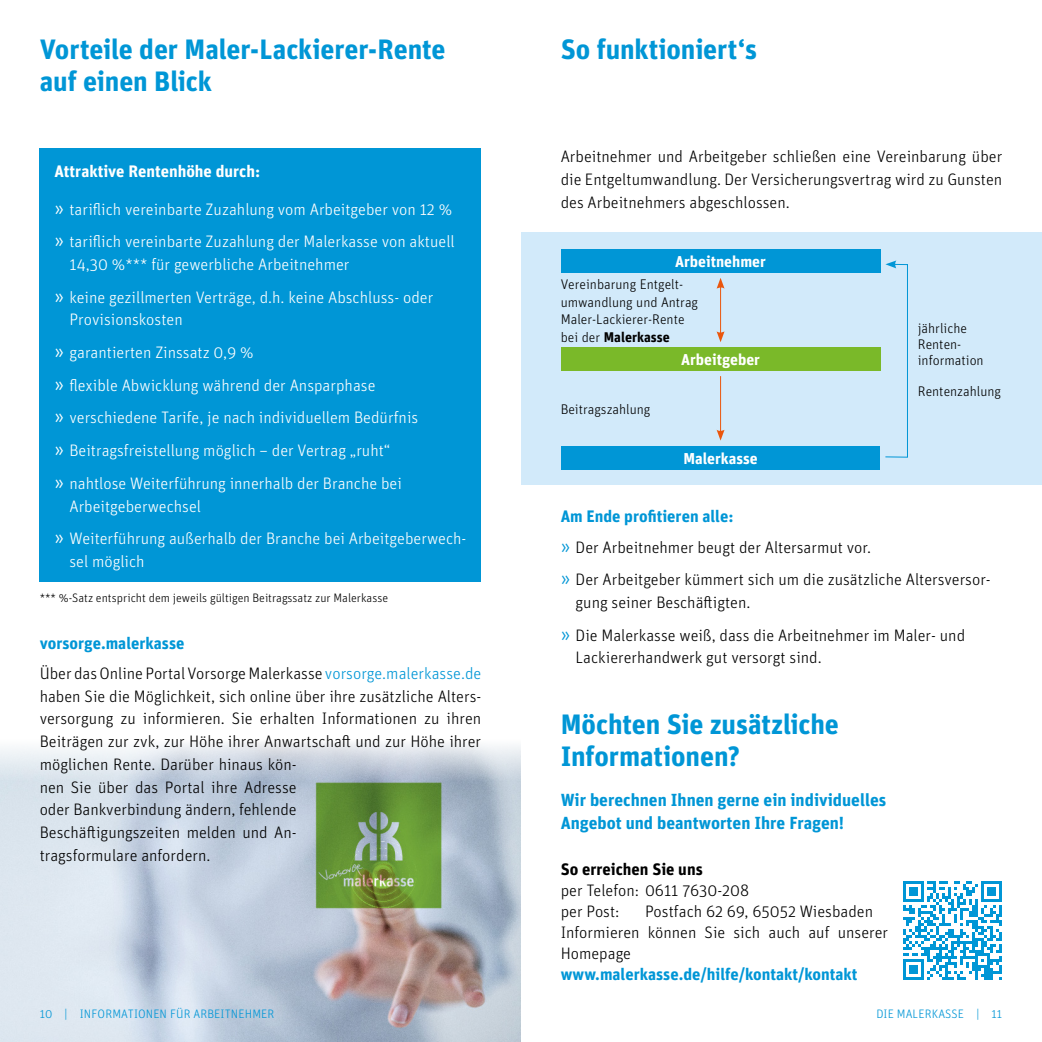
<style>
.page{position:relative;width:1042px;height:1042px;background:#fff}
.page>*{position:absolute;margin:0;border:0;box-sizing:border-box;transform-origin:0 0}
.t1{font:700 28px/31.5px "Unit Pro";letter-spacing:-.005em;color:#0096d6}
.t2{font:700 17.5px/22.8px "Unit Pro";color:#0096d6}
.t3{font:300 16.62px/22.8px "Unit Pro";color:#000}
.t4{font:300 16.62px/32.7px "Unit Pro";color:#fff}
.t5{font:700 16.62px "Unit Pro";color:#0096d6}
.t6{font:700 16.62px "Unit Pro";color:#fff}
.t7{font:700 16.62px "Unit Pro";color:#000}
.t8{font:700 15.75px "Unit Pro";color:#fff}
.t9{font:300 14px/17.5px "Unit Pro";color:#000}
.t10{font:300 12.25px "Unit Pro";color:#000}
.t11{font:300 12.25px "Unit Pro";letter-spacing:.01em;color:#0096d6}
.s1{font-size:21px}
.s2{font-weight:700;color:#0096d6}
.s3{color:#0096d6}
.s4{font-weight:700}
.s5{font-size:21px;color:#0096d6}
</style>
<div class="page">
<img style="left:0;top:742px;width:521px;height:300px">
<div style="left:521px;top:232px;width:521px;height:252px;background:#d2eafa"></div>
<hr style="left:720px;top:286px;width:1px;height:48px;background:#ea560d">
<svg style="left:716px;top:278px;width:8px;height:11px"></svg>
<svg style="left:716px;top:331px;width:8px;height:11px"></svg>
<hr style="left:720px;top:376px;width:1px;height:56px;background:#ea560d">
<svg style="left:716px;top:430px;width:8px;height:11px"></svg>
<div style="left:561px;top:445px;width:319px;height:24px;background:#0096d6"></div>
<div style="left:561px;top:347px;width:319px;height:24px;background:#7ab929"></div>
<div style="left:561px;top:249px;width:319px;height:24px;background:#0096d6"></div>
<svg style="left:885px;top:260px;width:23px;height:198px"></svg>
<svg style="left:903px;top:881px;width:99px;height:98px"></svg>
<div style="left:40px;top:149px;width:441px;height:433px;background:#0096d6"></div>
<h1 class="t1" style="left:40px;top:32px;width:407px">Vorteile der Maler-Lackierer-Rente auf einen Blick</h1>
<h1 class="t1" style="left:561px;top:32px;width:198px">So funktioniert‘s</h1>
<p class="t6" style="left:55px;top:159px;width:207px">Attraktive Rentenhöhe durch:</p>
<p class="t4" style="left:55px;top:192px;width:402px"><span class="s1">»</span> tariflich vereinbarte Zuzahlung vom Arbeitgeber von 12 % <span class="s1">»</span> tariflich vereinbarte Zuzahlung der Malerkasse von aktuell</p>
<p class="t4" style="left:55px;top:247px;width:380px;text-indent:15px">14,30 %*** für gewerbliche Arbeitnehmer<br><span class="s1">»</span> keine gezillmerten Verträge, d.h. keine Abschluss- oder</p>
<p class="t4" style="left:55px;top:303px;width:365px;text-indent:15px">Provisionskosten<br><span class="s1">»</span> garantierten Zinssatz 0,9 %<br><span class="s1">»</span> flexible Abwicklung während der Ansparphase<br><span class="s1">»</span> verschiedene Tarife, je nach individuellem Bedürfnis <span class="s1">»</span> Beitragsfreistellung möglich – der Vertrag „ruht“<br><span class="s1">»</span> nahtlose Weiterführung innerhalb der Branche bei</p>
<p class="t4" style="left:55px;top:489px;width:413px;text-indent:15px">Arbeitgeberwechsel<br><span class="s1">»</span> Weiterführung außerhalb der Branche bei Arbeitgeberwech-</p>
<p class="t4" style="left:69px;top:544px;width:77px">sel möglich</p>
<p class="t10" style="left:40px;top:589px;width:350px">*** %-Satz entspricht dem jeweils gültigen Beitragssatz zur Malerkasse</p>
<p class="t3" style="left:40px;top:627px;width:443px;line-height:30.3px"><span class="s2">vorsorge.malerkasse<br></span>Über das Online Portal Vorsorge Malerkasse <span class="s3">vorsorge.malerkasse.de</span></p>
<p class="t3" style="left:40px;top:684px;width:443px">haben Sie die Möglichkeit, sich online über ihre zusätzliche Alters&shy;versorgung zu informieren. Sie erhalten Informationen zu ihren Beiträgen zur zvk, zur Höhe ihrer Anwartschaft und zur Höhe ihrer möglichen Rente. Darüber hinaus kön-<br>nen Sie über das Portal ihre Adresse<br>oder Bankverbindung ändern, fehlende<br>Beschäftigungszeiten melden und An-<br>tragsformulare anfordern.</p>
<p class="t11" style="left:40px;top:1005px;width:236px">10 | INFORMATIONEN FÜR ARBEITNEHMER</p>
<p class="t3" style="left:561px;top:144px;width:443px;text-align:justify">Arbeitnehmer und Arbeitgeber schließen eine Vereinbarung über die Entgeltumwandlung. Der Versicherungsvertrag wird zu Gunsten des Arbeitnehmers abgeschlossen.</p>
<p class="t8" style="left:675px;top:250px;width:92px">Arbeitnehmer</p>
<p class="t9" style="left:561px;top:275px;width:139px">Vereinbarung Entgelt&shy;umwandlung und Antrag<br>Maler-Lackierer-Rente bei der <span class="s4">Malerkasse</span></p>
<p class="t9" style="left:561px;top:400px;width:91px">Beitragszahlung</p>
<p class="t8" style="left:681px;top:348px;width:80px">Arbeitgeber</p>
<p class="t8" style="left:683px;top:447px;width:76px">Malerkasse</p>
<p class="t9" style="left:918px;top:320px;width:67px;line-height:15.8px">jährliche<br>Renten&shy;information</p>
<p class="t9" style="left:918px;top:382px;width:85px">Rentenzahlung</p>
<p class="t3" style="left:561px;top:501px;width:312px;line-height:30.3px"><span class="s2">Am Ende profitieren alle:<br></span><span class="s5">»</span> Der Arbeitnehmer beugt der Altersarmut vor.</p>
<p class="t3" style="left:575px;top:568px;width:417px;text-indent:-15px"><span class="s5">»</span> Der Arbeitgeber kümmert sich um die zusätzliche Altersversor&shy;gung seiner Beschäftigten.</p>
<p class="t3" style="left:575px;top:623px;width:391px;text-indent:-15px"><span class="s5">»</span> Die Malerkasse weiß, dass die Arbeitnehmer im Maler- und<br>Lackiererhandwerk gut versorgt sind.</p>
<h1 class="t1" style="left:561px;top:707px;width:280px">Möchten Sie zusätzliche<br>Informationen?</h1>
<p class="t2" style="left:561px;top:788px;width:327px">Wir berechnen Ihnen gerne ein individuelles<br>Angebot und beantworten Ihre Fragen!</p>
<p class="t7" style="left:561px;top:857px;width:144px">So erreichen Sie uns</p>
<p class="t3" style="left:561px;top:879px;width:190px;line-height:21px">per Telefon: 0611 7630-208 per Post:</p>
<p class="t3" style="left:561px;top:900px;width:329px;line-height:21px;text-indent:84px">Postfach 62 69, 65052 Wiesbaden<br>Informieren können Sie sich auch auf unserer<br>Homepage</p>
<p class="t5" style="left:561px;top:962px;width:298px">www.malerkasse.de/hilfe/kontakt/kontakt</p>
<p class="t11" style="left:876px;top:1005px;width:127px">DIE MALERKASSE | 11</p>
</div>
